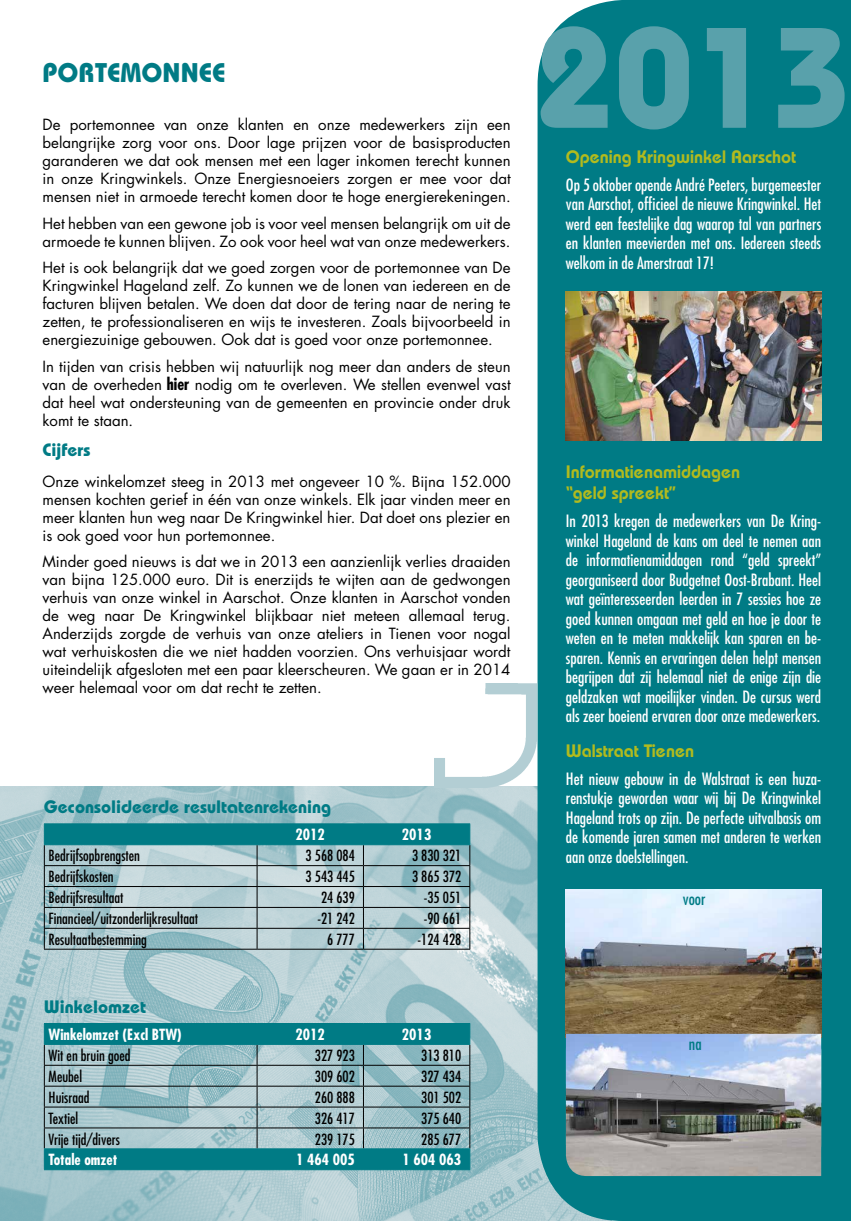
<style>
.page{position:relative;width:851px;height:1221px;background:#fff}
.page>*{position:absolute;margin:0;border:0;box-sizing:border-box;transform-origin:0 0}
.t1{font:700 142.5px "Bauhaus";color:#59a1ab}
.t2{font:700 27px "Bauhaus";color:#007b85}
.t3{font:600 18px/21.6px "Bauhaus";color:#b2bb1e}
.t4{font:700 18px "Bauhaus";color:#007b85}
.t5{font:condensed 16.5px/19.5px "Futura Std";color:#fff;text-align:justify}
.t6{font:condensed 16.5px "Futura Std";color:#007b85}
.t7{font:15px/18px "Futura Std";color:#000;text-align:justify}
.t8{font:condensed 15px "Futura Std";color:#000}
.t9{font:700 condensed 15px "Futura Std";color:#fff}
.s1{font-weight:700;font-stretch:condensed;font-size:16.5px}
</style>
<div class="page">
<img style="left:0;top:786px;width:537px;height:434px">
<img style="left:434px;top:683px;width:102px;height:104px">
<div style="left:537px;top:0;width:313px;height:1220px;background:#007b85"></div>
<hr style="left:44px;top:948px;width:213px;height:1px;background:#000">
<hr style="left:257px;top:948px;width:106px;height:1px;background:#000">
<hr style="left:363px;top:948px;width:107px;height:1px;background:#000">
<svg style="left:44px;top:823px;width:426px;height:125px;background:#8fb8be"></svg>
<hr style="left:44px;top:844px;width:213px;height:1px;background:#007b85">
<hr style="left:257px;top:844px;width:106px;height:1px;background:#007b85">
<hr style="left:363px;top:844px;width:107px;height:1px;background:#007b85">
<svg style="left:45px;top:1024px;width:424px;height:145px;background:#73adb4"></svg>
<hr style="left:44px;top:1064px;width:213px;height:1px;background:#000">
<hr style="left:257px;top:1064px;width:106px;height:1px;background:#000">
<hr style="left:363px;top:1064px;width:107px;height:1px;background:#000">
<hr style="left:44px;top:1085px;width:213px;height:1px;background:#000">
<hr style="left:257px;top:1085px;width:106px;height:1px;background:#000">
<hr style="left:363px;top:1085px;width:107px;height:1px;background:#000">
<hr style="left:44px;top:1106px;width:213px;height:1px;background:#000">
<hr style="left:257px;top:1106px;width:106px;height:1px;background:#000">
<hr style="left:363px;top:1106px;width:107px;height:1px;background:#000">
<hr style="left:44px;top:1127px;width:213px;height:1px;background:#000">
<hr style="left:257px;top:1127px;width:106px;height:1px;background:#000">
<hr style="left:363px;top:1127px;width:107px;height:1px;background:#000">
<hr style="left:44px;top:1023px;width:213px;height:1px;background:#007b85">
<hr style="left:257px;top:1023px;width:106px;height:1px;background:#007b85">
<hr style="left:363px;top:1023px;width:107px;height:1px;background:#007b85">
<hr style="left:44px;top:1043px;width:213px;height:1px;background:#007b85">
<hr style="left:257px;top:1043px;width:106px;height:1px;background:#007b85">
<hr style="left:363px;top:1043px;width:107px;height:1px;background:#007b85">
<hr style="left:44px;top:1148px;width:213px;height:1px;background:#007b85">
<svg style="left:44px;top:1024px;width:1px;height:145px"></svg>
<hr style="left:257px;top:1148px;width:106px;height:1px;background:#007b85">
<svg style="left:257px;top:1024px;width:1px;height:145px"></svg>
<hr style="left:363px;top:1148px;width:107px;height:1px;background:#007b85">
<svg style="left:363px;top:1023px;width:1px;height:146px"></svg>
<svg style="left:469px;top:1024px;width:1px;height:145px"></svg>
<hr style="left:44px;top:1169px;width:213px;height:1px;background:#007b85">
<hr style="left:257px;top:1169px;width:106px;height:1px;background:#007b85">
<hr style="left:363px;top:1169px;width:107px;height:1px;background:#007b85">
<img style="left:566px;top:292px;width:255px;height:148px">
<img style="left:566px;top:889px;width:255px;height:144px">
<img style="left:566px;top:1033px;width:255px;height:142px">
<h2 class="t2" style="left:43px;top:56px;width:185px">PORTEMONNEE</h2>
<p class="t7" style="left:43px;top:116px;width:469px">De portemonnee van onze klanten en onze medewerkers zijn een belangrijke zorg voor ons. Door lage prijzen voor de basisproducten garanderen we dat ook mensen met een lager inkomen terecht kunnen in onze Kringwinkels. Onze Energiesnoeiers zorgen er mee voor dat mensen niet in armoede terecht komen door te hoge energierekeningen.</p>
<p class="t7" style="left:43px;top:214px;width:469px">Het hebben van een gewone job is voor veel mensen belangrijk om uit de armoede te kunnen blijven. Zo ook voor heel wat van onze medewerkers.</p>
<p class="t7" style="left:43px;top:259px;width:469px">Het is ook belangrijk dat we goed zorgen voor de portemonnee van De Kringwinkel Hageland zelf. Zo kunnen we de lonen van iedereen en de facturen blijven betalen. We doen dat door de tering naar de nering te zetten, te professionaliseren en wijs te investeren. Zoals bijvoorbeeld in energiezuinige gebouwen. Ook dat is goed voor onze portemonnee.</p>
<p class="t7" style="left:43px;top:357px;width:469px">In tijden van crisis hebben wij natuurlijk nog meer dan anders de steun van de overheden <span class="s1">hier</span> nodig om te overleven. We stellen evenwel vast dat heel wat ondersteuning van de gemeenten en provincie onder druk komt te staan.</p>
<p class="t4" style="left:43px;top:438px;width:50px">Cijfers</p>
<p class="t7" style="left:43px;top:472px;width:469px">Onze winkelomzet steeg in 2013 met ongeveer 10 %. Bijna 152.000 mensen kochten gerief in één van onze winkels. Elk jaar vinden meer en meer klanten hun weg naar De Kringwinkel hier. Dat doet ons plezier en is ook goed voor hun portemonnee.</p>
<p class="t7" style="left:43px;top:552px;width:469px">Minder goed nieuws is dat we in 2013 een aanzienlijk verlies draaiden van bijna 125.000 euro. Dit is enerzijds te wijten aan de gedwongen verhuis van onze winkel in Aarschot. Onze klanten in Aarschot vonden de weg naar De Kringwinkel blijkbaar niet meteen allemaal terug.<br>Anderzijds zorgde de verhuis van onze ateliers in Tienen voor nogal wat verhuiskosten die we niet hadden voorzien. Ons verhuisjaar wordt uiteindelijk afgesloten met een paar kleerscheuren. We gaan er in 2014 weer helemaal voor om dat recht te zetten.</p>
<p class="t4" style="left:44px;top:795px;width:289px">Geconsolideerde resultatenrekening</p>
<p class="t9" style="left:295px;top:825px;width:31px">2012</p>
<p class="t9" style="left:402px;top:825px;width:31px">2013</p>
<p class="t8" style="left:49px;top:846px;width:93px">Bedrijfsopbrengsten</p>
<p class="t8" style="left:305px;top:846px;width:51px">3 568 084</p>
<p class="t8" style="left:412px;top:846px;width:51px">3 830 321</p>
<p class="t8" style="left:49px;top:867px;width:66px">Bedrijfskosten</p>
<p class="t8" style="left:305px;top:867px;width:51px">3 543 445</p>
<p class="t8" style="left:412px;top:867px;width:51px">3 865 372</p>
<p class="t8" style="left:49px;top:888px;width:76px">Bedrijfsresultaat</p>
<p class="t8" style="left:321px;top:888px;width:35px">24 639</p>
<p class="t8" style="left:424px;top:888px;width:39px">-35 051</p>
<p class="t8" style="left:49px;top:909px;width:151px">Financieel/uitzonderlijkresultaat</p>
<p class="t8" style="left:317px;top:909px;width:39px">-21 242</p>
<p class="t8" style="left:424px;top:909px;width:39px">-90 661</p>
<p class="t8" style="left:49px;top:930px;width:100px">Resultaatbestemming</p>
<p class="t8" style="left:327px;top:930px;width:29px">6 777</p>
<p class="t8" style="left:417px;top:930px;width:45px">-124 428</p>
<p class="t4" style="left:44px;top:995px;width:104px">Winkelomzet</p>
<p class="t9" style="left:49px;top:1025px;width:135px">Winkelomzet (Excl BTW)</p>
<p class="t9" style="left:295px;top:1025px;width:31px">2012</p>
<p class="t9" style="left:402px;top:1025px;width:31px">2013</p>
<p class="t8" style="left:49px;top:1046px;width:83px">Wit en bruin goed</p>
<p class="t8" style="left:315px;top:1046px;width:42px">327 923</p>
<p class="t8" style="left:421px;top:1046px;width:42px">313 810</p>
<p class="t8" style="left:49px;top:1067px;width:35px">Meubel</p>
<p class="t8" style="left:315px;top:1067px;width:42px">309 602</p>
<p class="t8" style="left:421px;top:1067px;width:42px">327 434</p>
<p class="t8" style="left:49px;top:1088px;width:42px">Huisraad</p>
<p class="t8" style="left:315px;top:1088px;width:42px">260 888</p>
<p class="t8" style="left:421px;top:1088px;width:42px">301 502</p>
<p class="t8" style="left:49px;top:1109px;width:31px">Textiel</p>
<p class="t8" style="left:315px;top:1109px;width:42px">326 417</p>
<p class="t8" style="left:421px;top:1109px;width:42px">375 640</p>
<p class="t8" style="left:49px;top:1129px;width:73px">Vrije tijd/divers</p>
<p class="t8" style="left:315px;top:1129px;width:42px">239 175</p>
<p class="t8" style="left:421px;top:1129px;width:42px">285 677</p>
<p class="t9" style="left:49px;top:1150px;width:70px">Totale omzet</p>
<p class="t9" style="left:296px;top:1150px;width:60px">1 464 005</p>
<p class="t9" style="left:402px;top:1150px;width:60px">1 604 063</p>
<h1 class="t1" style="left:535px;top:-10px;width:318px">2013</h1>
<p class="t3" style="left:566px;top:145px;width:232px">Opening Kringwinkel Aarschot</p>
<p class="t5" style="left:566px;top:175px;width:257px">Op 5 oktober opende André Peeters, burgemeester van Aarschot, officieel de nieuwe Kringwinkel. Het werd een feestelijke dag waarop tal van partners en klanten meevierden met ons. Iedereen steeds welkom in de Amerstraat 17!</p>
<p class="t3" style="left:566px;top:460px;width:176px">Informatienamiddagen “geld spreekt”</p>
<p class="t5" style="left:566px;top:511px;width:257px">In 2013 kregen de medewerkers van De Kring&shy;winkel Hageland de kans om deel te nemen aan de informatienamiddagen rond “geld spreekt” georganiseerd door Budgetnet Oost-Brabant. Heel wat geïnteresseerden leerden in 7 sessies hoe ze goed kunnen omgaan met geld en hoe je door te weten en te meten makkelijk kan sparen en be&shy;sparen. Kennis en ervaringen delen helpt mensen begrijpen dat zij helemaal niet de enige zijn die geldzaken wat moeilijker vinden. De cursus werd als zeer boeiend ervaren door onze medewerkers.</p>
<p class="t3" style="left:566px;top:739px;width:130px">Walstraat Tienen</p>
<p class="t5" style="left:566px;top:768px;width:257px">Het nieuw gebouw in de Walstraat is een huza&shy;renstukje geworden waar wij bij De Kringwinkel Hageland trots op zijn. De perfecte uitvalbasis om de komende jaren samen met anderen te werken aan onze doelstellingen.</p>
<p class="t6" style="left:682px;top:889px;width:24px">voor</p>
<p class="t6" style="left:688px;top:1033px;width:14px">na</p>
</div>
